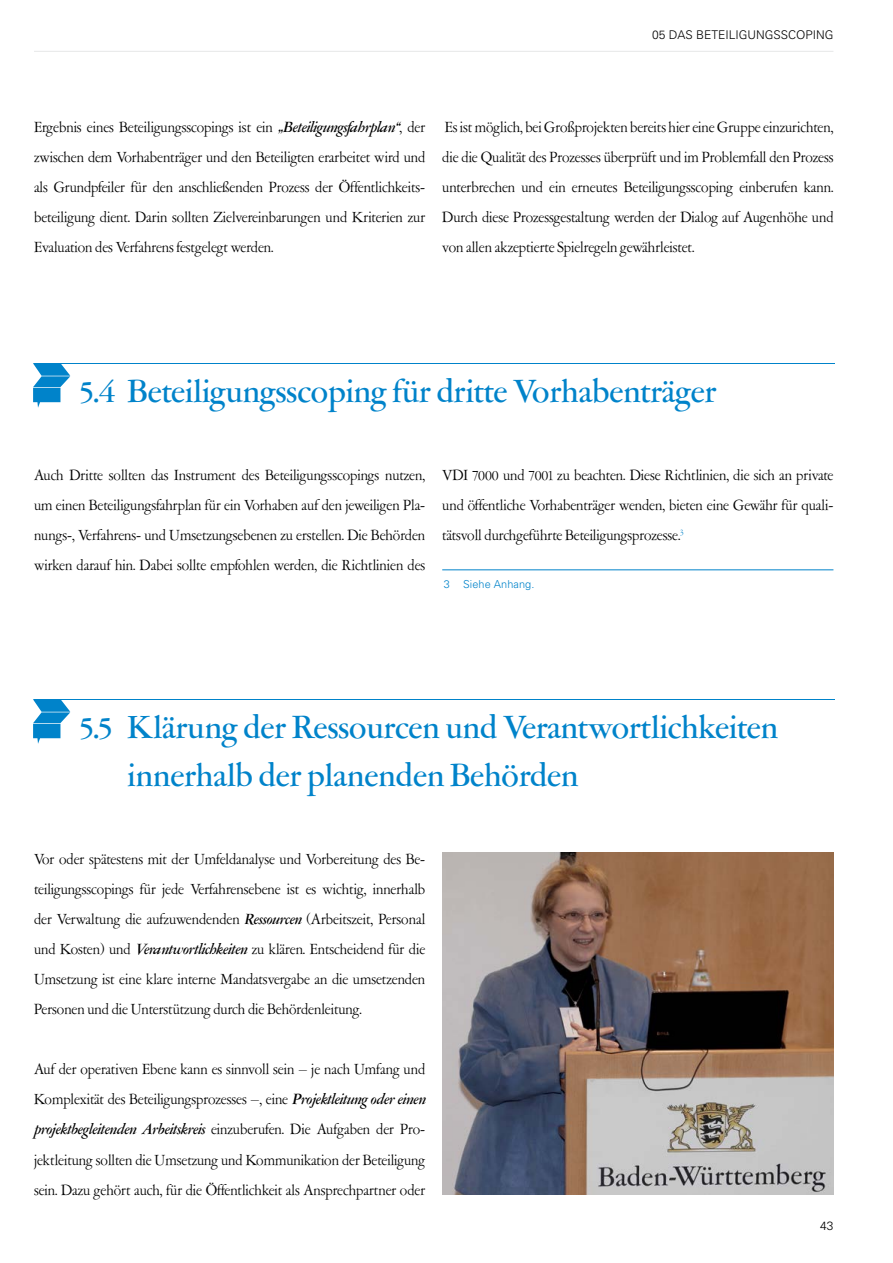
<style>
.page{position:relative;width:893px;height:1263px;background:#fff}
.page>*{position:absolute;margin:0;border:0;box-sizing:border-box;transform-origin:0 0}
.t1{font:500 36px/48px "Garamont Amst SHOP";letter-spacing:.005em;color:#0083ca}
.t2{font:16.5px/30px "Garamont Amst SHOP Rom";color:#000;text-align:justify}
.t3{font:16.5px "Garamont Amst SHOP Med Ita";color:#000}
.t4{font:300 12px "Univers";color:#000}
.t5{font:300 10.95px "Univers";letter-spacing:.005em;color:#0083ca}
.s1{font-family:"Garamont Amst SHOP Med Ita"}
.s2{font-family:"Garamont Amst SHOP Rom"}
</style>
<div class="page">
<hr style="left:34px;top:51px;width:799px;height:1px;background:#e6e7e8">
<svg style="left:33px;top:363px;width:37px;height:45px"></svg>
<hr style="left:34px;top:363px;width:801px;height:1px;background:#0083ca">
<svg style="left:33px;top:699px;width:37px;height:45px"></svg>
<hr style="left:34px;top:699px;width:801px;height:1px;background:#0083ca">
<img style="left:442px;top:852px;width:391px;height:342px">
<hr style="left:442px;top:569px;width:391px;height:1px;background:#0083ca">
<p class="t4" style="left:652px;top:28px;width:60px">05 DAS BETEILIGUNGSS</p>
<p class="t4" style="left:788px;top:28px;width:17px">COPING</p>
<p class="t2" style="left:34px;top:113px;width:393px">Ergebnis eines Beteiligungsscopings ist ein <span class="s1">„Beteiligungsfahrplan“</span>, der zwischen dem Vorhabenträger und den Beteiligten erarbeitet wird und als Grundpfeiler für den anschließenden Prozess der Öffentlichkeits&shy;beteiligung dient. Darin sollten Zielvereinbarungen und Kriterien zur Evaluation des Verfahrens festgelegt werden.</p>
<p class="t2" style="left:442px;top:113px;width:393px">Es ist möglich, bei Großprojekten bereits hier eine Gruppe einzurichten, die die Qualität des Prozesses überprüft und im Problemfall den Prozess unterbrechen und ein erneutes Beteiligungsscoping einberufen kann.<br>Durch diese Prozessgestaltung werden der Dialog auf Augenhöhe und von allen akzeptierte Spielregeln gewährleistet.</p>
<h1 class="t1" style="left:81px;top:369px;width:638px">5.4 Beteiligungsscoping für dritte Vorhabenträger</h1>
<p class="t2" style="left:34px;top:461px;width:393px">Auch Dritte sollten das Instrument des Beteiligungsscopings nutzen, um einen Beteiligungsfahrplan für ein Vorhaben auf den jeweiligen Pla&shy;nungs-, Verfahrens- und Umsetzungsebenen zu erstellen. Die Behörden wirken darauf hin. Dabei sollte empfohlen werden, die Richtlinien des</p>
<p class="t2" style="left:442px;top:461px;width:393px">VDI 7000 und 7001 zu beachten. Diese Richtlinien, die sich an private und öffentliche Vorhabenträger wenden, bieten eine Gewähr für quali&shy;tätsvoll durchgeführte Beteiligungsprozesse.<sup>3</sup></p>
<p class="t5" style="left:444px;top:578px;width:92px">3 SIEHE ANHANG.</p>
<h1 class="t1" style="left:128px;top:705px;width:652px;text-indent:-47px">5.5 Klärung der Ressourcen und Verantwortlichkeiten innerhalb der planenden Behörden</h1>
<p class="t2" style="left:34px;top:845px;width:393px">Vor oder spätestens mit der Umfeldanalyse und Vorbereitung des Be&shy;teiligungsscopings für jede Verfahrensebene ist es wichtig, innerhalb der Verwaltung die aufzuwendenden <span class="s1">Ressourcen</span> (Arbeitszeit, Personal und Kosten) und <span class="s1">Verantwortlichkeiten</span> zu klären. Entscheidend für die Umsetzung ist eine klare interne Mandatsvergabe an die umsetzenden Personen und die Unterstützung durch die Behördenleitung.</p>
<p class="t2" style="left:34px;top:1055px;width:393px">Auf der operativen Ebene kann es sinnvoll sein – je nach Umfang und<br>Komplexität des Beteiligungsprozesses –, eine <span class="s1">Projektleitung oder einen</span></p>
<p class="t3" style="left:34px;top:1121px;width:393px">projektbegleitenden Arbeitskreis <span class="s2">einzuberufen. Die Aufgaben der Pro-</span></p>
<p class="t2" style="left:34px;top:1145px;width:393px">jektleitung sollten die Umsetzung und Kommunikation der Beteiligung sein. Dazu gehört auch, für die Öffentlichkeit als Ansprechpartner oder</p>
<p class="t4" style="left:820px;top:1218px;width:15px">43</p>
</div>
